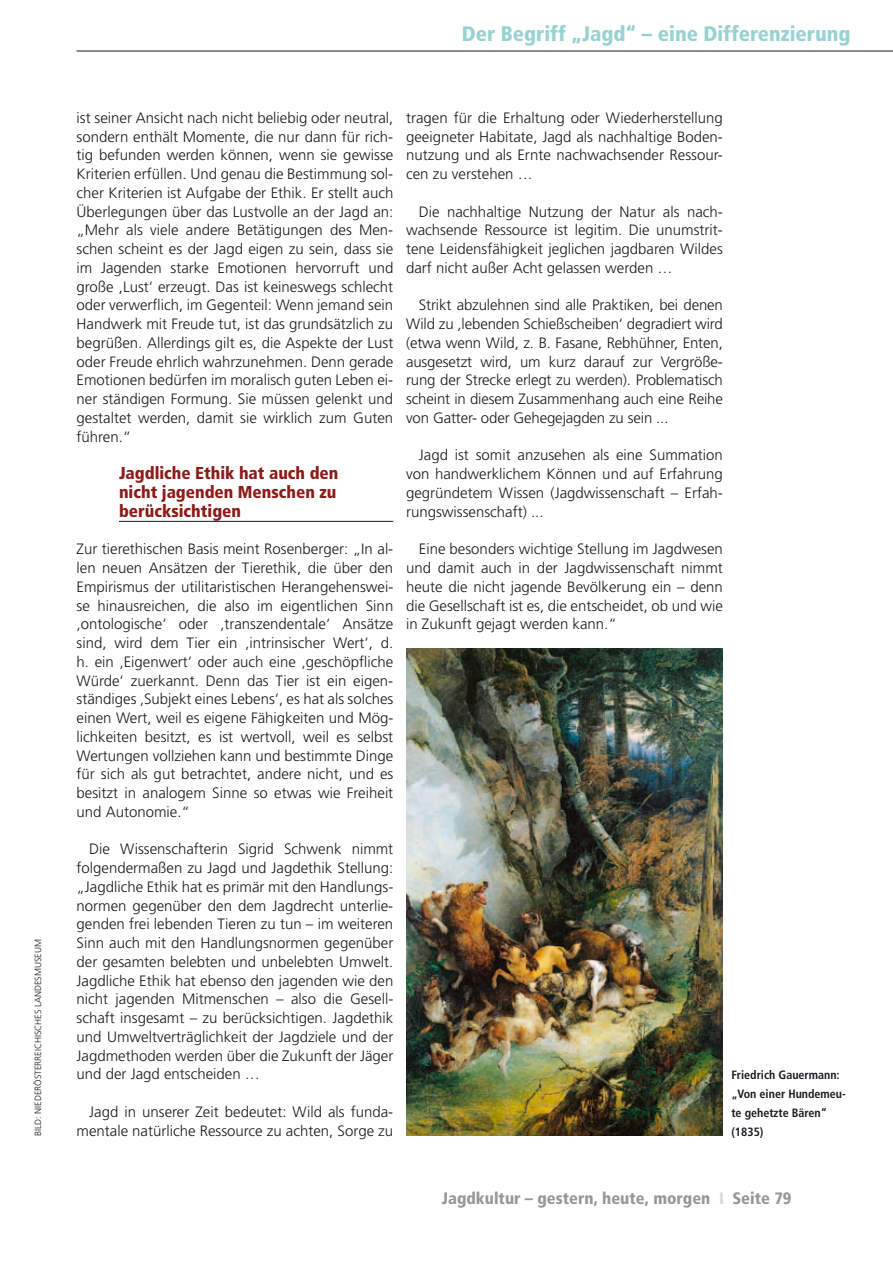
<style>
.page{position:relative;width:893px;height:1263px;background:#fff}
.page>*{position:absolute;margin:0;border:0;box-sizing:border-box;transform-origin:0 0}
.t1{font:900 condensed 21px "Frutiger";color:#96d2d2}
.t2{font:900 condensed 17.25px/18.8px "Frutiger";color:#8d1b18}
.t3{font:900 condensed 16.5px "Frutiger";color:#98989c}
.t4{font:300 15px/18.8px "Frutiger";color:#1b1c20;text-align:justify}
.t5{font:700 condensed 12px/18.8px "Frutiger";color:#1b1c20}
.t6{font:300 9px "Frutiger";color:#1b1c20}
.s1{color:#d8dadc}
</style>
<div class="page">
<hr style="left:77px;top:51px;width:816px;height:1px;background:#1b1c20">
<hr style="left:119px;top:521px;width:274px;height:1px;background:#1b1c20">
<img style="left:406px;top:648px;width:317px;height:487px">
<p class="t6" style="left:33px;top:1135px;width:197px;rotate:-90deg">Bild: Niederösterreichisches LandesMuseum</p>
<h1 class="t1" style="left:462px;top:21px;width:390px">Der Begriff „Jagd“ – eine Differenzierung</h1>
<p class="t4" style="left:77px;top:108px;width:318px">ist seiner Ansicht nach nicht beliebig oder neutral, sondern enthält Momente, die nur dann für rich&shy;tig befunden werden können, wenn sie gewisse Kriterien erfüllen. Und genau die Bestimmung sol&shy;cher Kriterien ist Aufgabe der Ethik. Er stellt auch Überlegungen über das Lustvolle an der Jagd an: „Mehr als viele andere Betätigungen des Men&shy;schen scheint es der Jagd eigen zu sein, dass sie im Jagenden starke Emotionen hervorruft und große ,Lust‘ erzeugt. Das ist keineswegs schlecht oder verwerflich, im Gegenteil: Wenn jemand sein Handwerk mit Freude tut, ist das grundsätzlich zu begrüßen. Allerdings gilt es, die Aspekte der Lust oder Freude ehrlich wahrzunehmen. Denn gerade Emotionen bedürfen im moralisch guten Leben ei&shy;ner ständigen Formung. Sie müssen gelenkt und gestaltet werden, damit sie wirklich zum Guten führen.“</p>
<p class="t2" style="left:119px;top:464px;width:221px">Jagdliche Ethik hat auch den nicht jagenden Menschen zu berücksichtigen</p>
<p class="t4" style="left:77px;top:540px;width:318px">Zur tierethischen Basis meint Rosenberger: „In al&shy;len neuen Ansätzen der Tierethik, die über den Empirismus der utilitaristischen Herangehenswei&shy;se hinausreichen, die also im eigentlichen Sinn ‚ontologische‘ oder ‚transzendentale‘ Ansätze sind, wird dem Tier ein ‚intrinsischer Wert‘, d. h. ein ‚Eigenwert‘ oder auch eine ‚geschöpfliche Würde‘ zuerkannt. Denn das Tier ist ein eigen&shy;ständiges ‚Subjekt eines Lebens‘, es hat als solches einen Wert, weil es eigene Fähigkeiten und Mög&shy;lichkeiten besitzt, es ist wertvoll, weil es selbst Wertungen vollziehen kann und bestimmte Dinge für sich als gut betrachtet, andere nicht, und es besitzt in analogem Sinne so etwas wie Freiheit und Autonomie.“</p>
<p class="t4" style="left:77px;top:840px;width:318px;text-indent:13px">Die Wissenschafterin Sigrid Schwenk nimmt folgendermaßen zu Jagd und Jagdethik Stellung: „Jagdliche Ethik hat es primär mit den Handlungs&shy;normen gegenüber den dem Jagdrecht unterlie&shy;genden frei lebenden Tieren zu tun – im weiteren Sinn auch mit den Handlungsnormen gegenüber der gesamten belebten und unbelebten Umwelt.<br>Jagdliche Ethik hat ebenso den jagenden wie den nicht jagenden Mitmenschen – also die Gesell&shy;schaft insgesamt – zu berücksichtigen. Jagdethik und Umweltverträglichkeit der Jagdziele und der Jagdmethoden werden über die Zukunft der Jäger und der Jagd entscheiden …</p>
<p class="t4" style="left:77px;top:1102px;width:318px;text-align:right">Jagd in unserer Zeit bedeutet: Wild als funda&shy;mentale natürliche Ressource zu achten, Sorge zu</p>
<p class="t4" style="left:406px;top:108px;width:318px">tragen für die Erhaltung oder Wiederherstellung geeigneter Habitate, Jagd als nachhaltige Boden&shy;nutzung und als Ernte nachwachsender Ressour&shy;cen zu verstehen …</p>
<p class="t4" style="left:406px;top:202px;width:318px;text-indent:13px">Die nachhaltige Nutzung der Natur als nach&shy;wachsende Ressource ist legitim. Die unumstrit&shy;tene Leidensfähigkeit jeglichen jagdbaren Wildes darf nicht außer Acht gelassen werden …</p>
<p class="t4" style="left:406px;top:296px;width:318px;text-indent:13px">Strikt abzulehnen sind alle Praktiken, bei denen Wild zu ,lebenden Schießscheiben‘ degradiert wird (etwa wenn Wild, z. B. Fasane, Rebhühner, Enten, ausgesetzt wird, um kurz darauf zur Vergröße&shy;rung der Strecke erlegt zu werden). Problematisch scheint in diesem Zusammenhang auch eine Reihe von Gatter- oder Gehegejagden zu sein ...</p>
<p class="t4" style="left:406px;top:446px;width:318px;text-indent:13px">Jagd ist somit anzusehen als eine Summation von handwerklichem Können und auf Erfahrung gegründetem Wissen (Jagdwissenschaft – Erfah&shy;rungswissenschaft) ...</p>
<p class="t4" style="left:406px;top:540px;width:318px;text-indent:13px">Eine besonders wichtige Stellung im Jagdwesen und damit auch in der Jagdwissenschaft nimmt heute die nicht jagende Bevölkerung ein – denn die Gesellschaft ist es, die entscheidet, ob und wie in Zukunft gejagt werden kann.“</p>
<p class="t5" style="left:731px;top:1066px;width:116px">Friedrich Gauermann: „Von einer Hundemeu&shy;te gehetzte Bären“</p>
<p class="t5" style="left:731px;top:1122px;width:34px">(1835)</p>
<p class="t3" style="left:442px;top:1188px;width:351px">Jagdkultur – gestern, heute, morgen <span class="s1">I</span> Seite 79</p>
</div>
